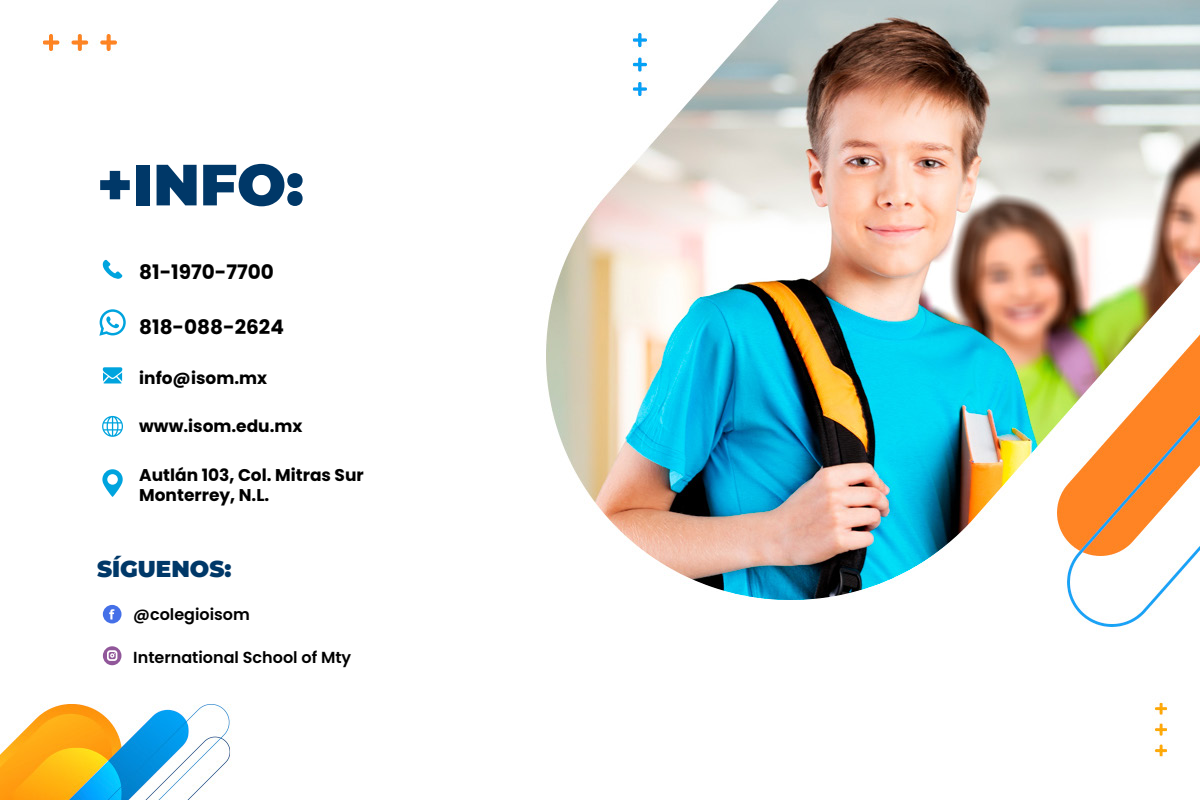
<style>
.page{position:relative;width:1200px;height:800px;background:#fff}
.page>*{position:absolute;margin:0;border:0;box-sizing:border-box;transform-origin:0 0}
.t1{font:900 58px "Montserrat";color:#003868}
.t2{font:900 23px "Montserrat";color:#003868}
.t3{font:700 20px "Poppins";color:#000}
.t4{font:700 17px "Poppins";color:#000}
.t5{font:600 16px "Poppins";color:#000}
</style>
<div class="page">
<img style="left:0;top:0;width:1200px;height:800px">
<svg style="left:102px;top:469px;width:21px;height:28px"></svg>
<svg style="left:103px;top:367px;width:19px;height:16px"></svg>
<svg style="left:102px;top:416px;width:21px;height:21px"></svg>
<svg style="left:102px;top:260px;width:20px;height:19px"></svg>
<svg style="left:99px;top:309px;width:27px;height:27px"></svg>
<svg style="left:103px;top:646px;width:18px;height:19px"></svg>
<svg style="left:103px;top:605px;width:19px;height:18px"></svg>
<p class="t1" style="left:97px;top:146px;width:208px">+INFO:</p>
<p class="t3" style="left:139px;top:260px;width:136px">81-1970-7700</p>
<p class="t3" style="left:139px;top:315px;width:146px">818-088-2624</p>
<p class="t4" style="left:139px;top:368px;width:129px">info@isom.mx</p>
<p class="t4" style="left:139px;top:416px;width:165px">www.isom.edu.mx</p>
<p class="t4" style="left:139px;top:465px;width:226px">Autlán 103, Col. Mitras Sur</p>
<p class="t4" style="left:139px;top:486px;width:132px">Monterrey, N.L.</p>
<p class="t2" style="left:97px;top:554px;width:136px">SÍGUENOS:</p>
<p class="t5" style="left:133px;top:605px;width:118px">@colegioisom</p>
<p class="t5" style="left:133px;top:648px;width:219px">International School of Mty</p>
</div>
